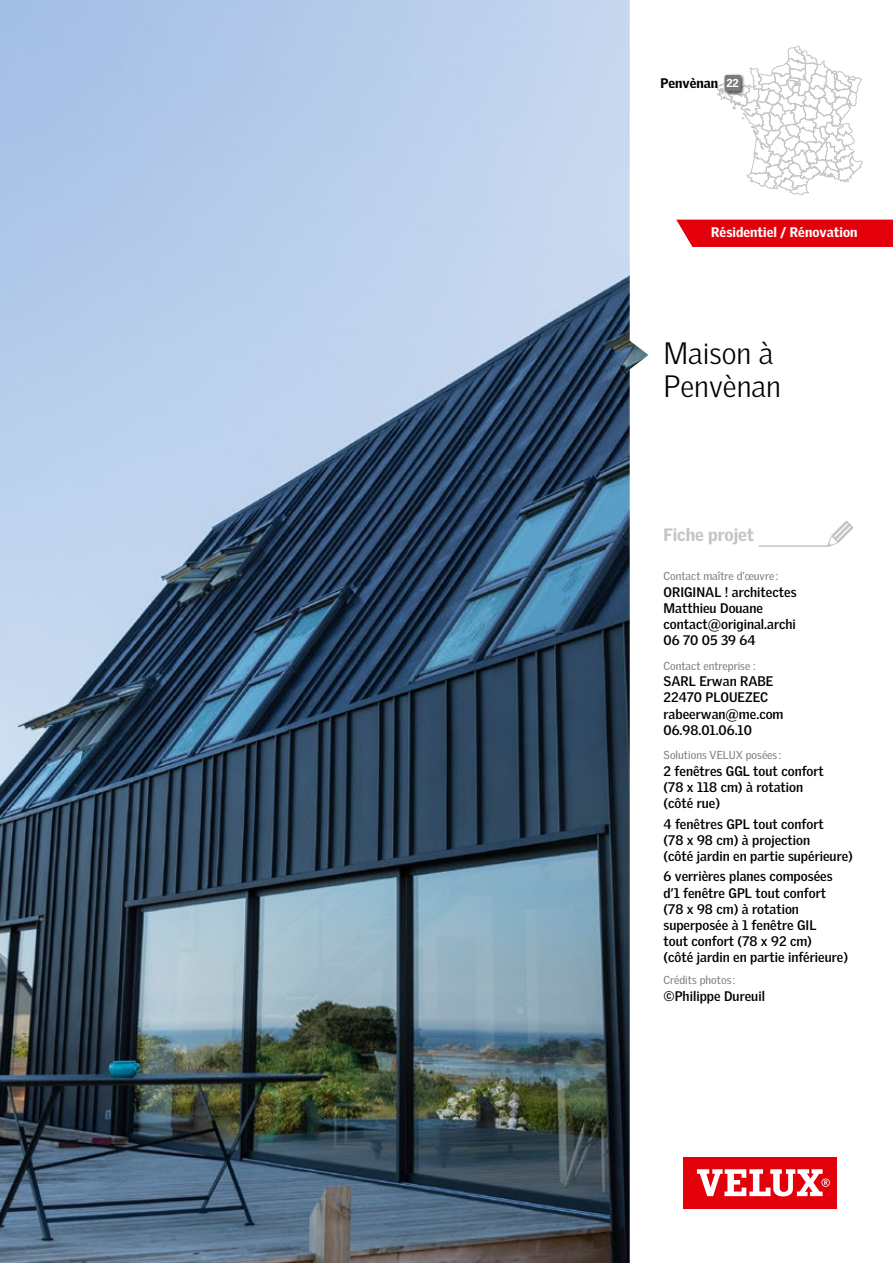
<style>
.page{position:relative;width:893px;height:1263px;background:#fff}
.page>*{position:absolute;margin:0;border:0;box-sizing:border-box;transform-origin:0 0}
.t1{font:300 30px/33px "Velux Gothic";color:#000}
.t2{font:900 17.4px "Velux Gothic";letter-spacing:-.005em;color:#c5c6c3}
.t3{font:700 13.5px/16.2px "Velux Gothic";color:#000}
.t4{font:900 13.5px "Velux Gothic";color:#fff}
.t5{font:900 13.5px "Velux Gothic";color:#000}
.t6{font:11.25px "Velux Gothic";color:#7a7a78}
.s1{font-size:11.25px;color:#fff}
</style>
<div class="page">
<img style="left:0;top:0;width:630px;height:1263px">
<div style="left:684px;top:1157px;width:153px;height:51px;background:#e3000b"></div>
<svg style="left:697px;top:1169px;width:133px;height:27px"></svg>
<svg style="left:827px;top:521px;width:26px;height:26px"></svg>
<hr style="left:758px;top:545px;width:71px;height:2px;background:#c5c6c3">
<svg style="left:713px;top:45px;width:150px;height:150px"></svg>
<div style="left:723px;top:73px;width:23px;height:23px;background:#000;opacity:.75"></div>
<div style="left:725px;top:75px;width:16px;height:16px;background:#7a7a78;border-radius:2px"></div>
<div style="left:676px;top:220px;width:217px;height:27px;background:#e3000b"></div>
<p class="t5" style="left:660px;top:74px;width:80px">Penvènan <span class="s1">22</span></p>
<p class="t4" style="left:711px;top:224px;width:148px">Résidentiel / Rénovation</p>
<h1 class="t1" style="left:663px;top:336px;width:119px">Maison à<br>Penvènan</h1>
<p class="t2" style="left:663px;top:523px;width:92px">Fiche projet</p>
<p class="t6" style="left:663px;top:570px;width:116px">Contact maître d’œuvre :</p>
<p class="t3" style="left:663px;top:584px;width:134px">ORIGINAL ! architectes<br>Matthieu Douane contact@original.archi<br>06 70 05 39 64</p>
<p class="t6" style="left:663px;top:659px;width:94px">Contact entreprise :</p>
<p class="t3" style="left:663px;top:673px;width:121px">SARL Erwan RABE<br>22470 PLOUEZEC rabeerwan@me.com<br>06.98.01.06.10</p>
<p class="t6" style="left:663px;top:749px;width:119px">Solutions VELUX posées :</p>
<p class="t3" style="left:663px;top:763px;width:162px">2 fenêtres GGL tout confort (78 x 118 cm) à rotation (côté rue)</p>
<p class="t3" style="left:663px;top:815px;width:191px">4 fenêtres GPL tout confort<br>(78 x 98 cm) à projection<br>(côté jardin en partie supérieure)</p>
<p class="t3" style="left:663px;top:868px;width:186px">6 verrières planes composées d’1 fenêtre GPL tout confort (78 x 98 cm) à rotation superposée à 1 fenêtre GIL<br>tout confort (78 x 92 cm)<br>(côté jardin en partie inférieure)</p>
<p class="t6" style="left:663px;top:974px;width:73px">Crédits photos :</p>
<p class="t3" style="left:663px;top:987px;width:103px">©Philippe Dureuil</p>
</div>
